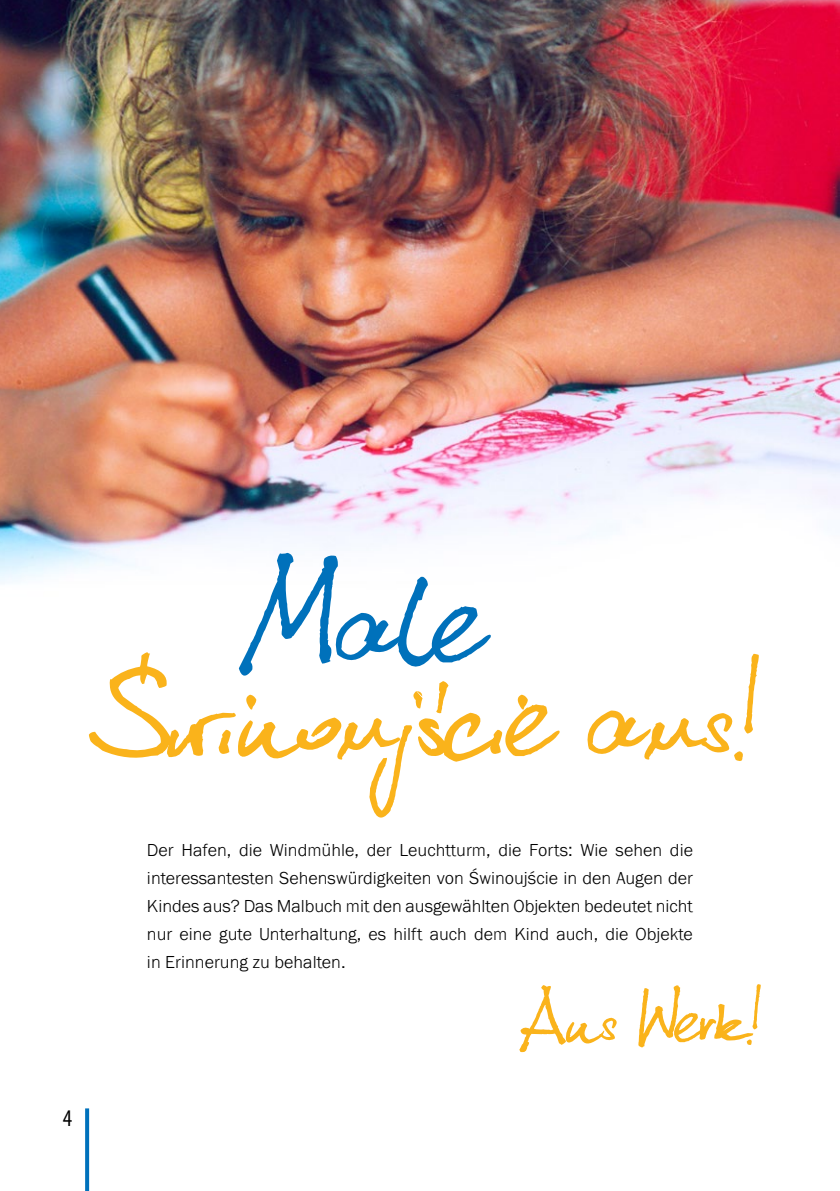
<style>
.page{position:relative;width:840px;height:1191px;background:#fff}
.page>*{position:absolute;margin:0;border:0;box-sizing:border-box;transform-origin:0 0}
.t1{font:174px "Kuba reczny";color:#0071bb}
.t2{font:160px "Kuba reczny";color:#fab31b}
.t3{font:90.8px "Kuba reczny";color:#fab31b}
.t4{font:condensed 24px "Myriad Pro";color:#000}
.t5{font:300 18px/28px "Franklin Gothic URW";color:#000;text-align:justify}
</style>
<div class="page">
<svg style="left:85px;top:1108px;width:4px;height:83px"></svg>
<img style="left:0;top:0;width:839px;height:583px">
<h1 class="t1" style="left:245px;top:548px;width:236px">Male</h1>
<h2 class="t2" style="left:93px;top:650px;width:672px">Świnoujście aus!</h2>
<p class="t5" style="left:147px;top:836px;width:547px">Der Hafen, die Windmühle, der Leuchtturm, die Forts: Wie sehen die interessantesten Sehenswürdigkeiten von Świnoujście in den Augen der Kindes aus? Das Malbuch mit den ausgewählten Objekten bedeutet nicht nur eine gute Unterhaltung, es hilft auch dem Kind auch, die Objekte in Erinnerung zu behalten.</p>
<h3 class="t3" style="left:519px;top:982px;width:246px">Ans Werk!</h3>
<h3 class="t4" style="left:63px;top:1104px;width:11px">4</h3>
</div>
